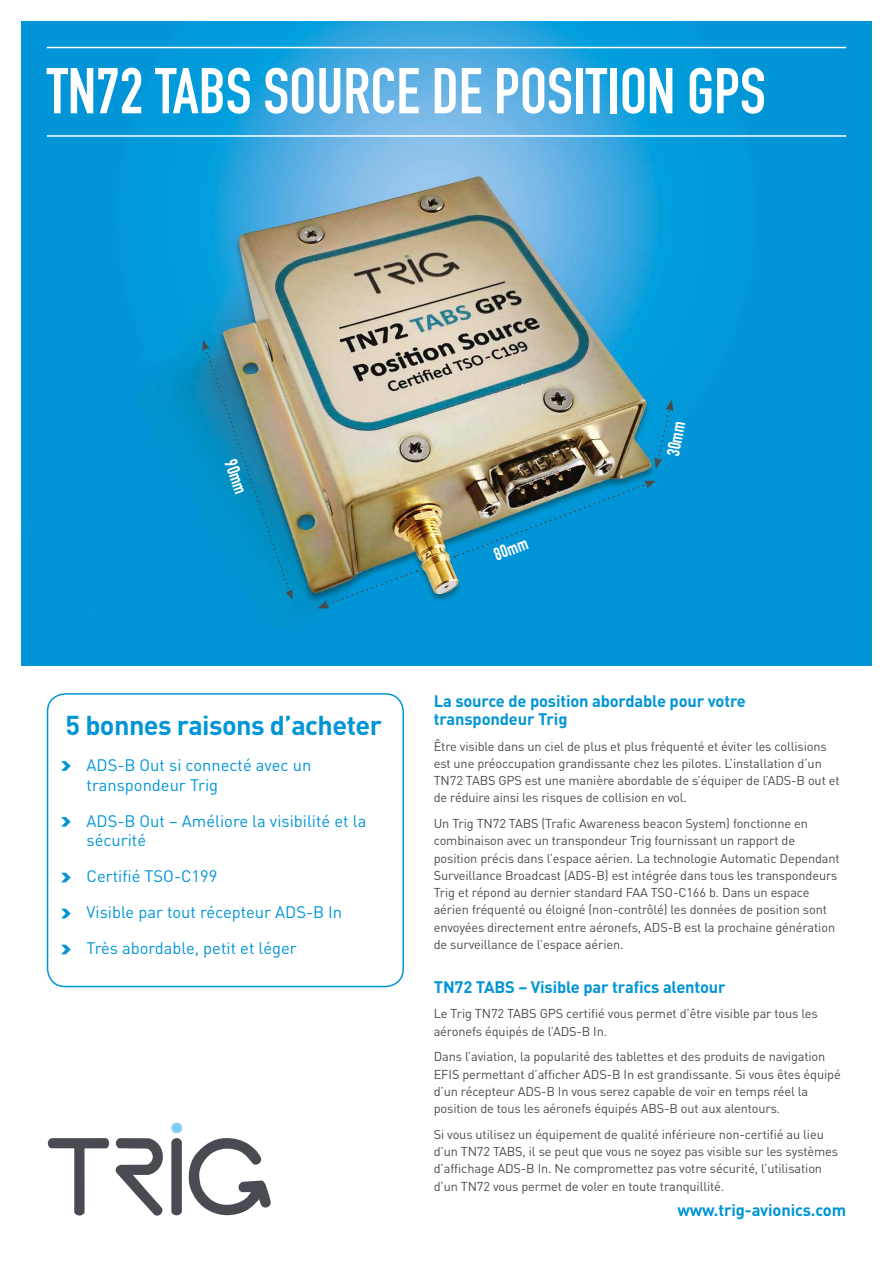
<style>
.page{position:relative;width:893px;height:1263px;background:#fff}
.page>*{position:absolute;margin:0;border:0;box-sizing:border-box;transform-origin:0 0}
.t1{font:700 63.6px "DIN Condensed";color:#fff}
.t2{font:700 27px "DIN";letter-spacing:-.02em;color:#0095d6}
.t3{font:700 18px "DIN Condensed";color:#fff}
.t4{font:16.5px/19.8px "DIN";color:#0095d6}
.t5{font:700 16.5px/18px "DIN";letter-spacing:-.01em;color:#0095d6}
.t6{font:12.75px/17.2px "DIN";letter-spacing:-.01em;color:#4a4a49}
</style>
<div class="page">
<img style="left:21px;top:21px;width:851px;height:644px">
<svg style="left:61px;top:761px;width:10px;height:10px"></svg>
<svg style="left:61px;top:817px;width:10px;height:9px"></svg>
<svg style="left:61px;top:873px;width:10px;height:9px"></svg>
<svg style="left:61px;top:909px;width:10px;height:9px"></svg>
<svg style="left:61px;top:945px;width:10px;height:9px"></svg>
<div style="left:47px;top:693px;width:357px;height:294px;border:2px solid #0095d6;border-radius:18px"></div>
<svg style="left:48px;top:1138px;width:61px;height:77px"></svg>
<svg style="left:115px;top:1138px;width:48px;height:78px"></svg>
<svg style="left:171px;top:1138px;width:11px;height:77px"></svg>
<div style="left:171px;top:1123px;width:11px;height:10px;background:#7ccef3;border-radius:50%"></div>
<svg style="left:188px;top:1138px;width:83px;height:78px"></svg>
<hr style="left:47px;top:47px;width:799px;height:1px;background:#fff">
<hr style="left:47px;top:135px;width:799px;height:2px;background:#fff">
<img style="left:454px;top:481px;width:202px;height:77px">
<svg style="left:317px;top:570px;width:100px;height:38px;background:#1989b3"></svg>
<svg style="left:654px;top:400px;width:19px;height:69px"></svg>
<svg style="left:203px;top:340px;width:90px;height:260px;background:#3791ad"></svg>
<h1 class="t1" style="left:47px;top:54px;width:720px">TN72 TABS SOURCE DE POSITION GPS</h1>
<h3 class="t3" style="left:240px;top:457px;width:36px;rotate:70deg">90mm</h3>
<h3 class="t3" style="left:491px;top:545px;width:36px;rotate:-20deg">80mm</h3>
<h3 class="t3" style="left:663px;top:454px;width:36px;rotate:-80deg">30mm</h3>
<h2 class="t2" style="left:66px;top:707px;width:318px">5 bonnes raisons d’acheter</h2>
<p class="t4" style="left:87px;top:755px;width:226px">ADS-B Out si connecté avec un transpondeur Trig</p>
<p class="t4" style="left:87px;top:810px;width:281px">ADS-B Out – Améliore la visibilité et la sécurité</p>
<p class="t4" style="left:87px;top:858px;width:257px;line-height:36px">Certifié TSO-C199<br>Visible par tout récepteur ADS-B In<br>Très abordable, petit et léger</p>
<p class="t5" style="left:434px;top:691px;width:314px">La source de position abordable pour votre transpondeur Trig</p>
<p class="t6" style="left:434px;top:737px;width:407px">Être visible dans un ciel de plus et plus fréquenté et éviter les collisions est une préoccupation grandissante chez les pilotes. L’installation d’un TN72 TABS GPS est une manière abordable de s’équiper de l’ADS-B out et de réduire ainsi les risques de collision en vol.</p>
<p class="t6" style="left:434px;top:815px;width:408px">Un Trig TN72 TABS (Trafic Awareness beacon System) fonctionne en combinaison avec un transpondeur Trig fournissant un rapport de position précis dans l’espace aérien. La technologie Automatic Dependant Surveillance Broadcast (ADS-B) est intégrée dans tous les transpondeurs Trig et répond au dernier standard FAA TSO-C166 b. Dans un espace aérien fréquenté ou éloigné (non-contrôlé) les données de position sont envoyées directement entre aéronefs, ADS-B est la prochaine génération de surveillance de l’espace aérien.</p>
<p class="t5" style="left:434px;top:977px;width:294px">TN72 TABS – Visible par trafics alentour</p>
<p class="t6" style="left:434px;top:1005px;width:386px">Le Trig TN72 TABS GPS certifié vous permet d’être visible par tous les aéronefs équipés de l’ADS-B In.</p>
<p class="t6" style="left:434px;top:1048px;width:408px">Dans l’aviation, la popularité des tablettes et des produits de navigation EFIS permettant d’afficher ADS-B In est grandissante. Si vous êtes équipé d’un récepteur ADS-B In vous serez capable de voir en temps réel la position de tous les aéronefs équipés ABS-B out aux alentours.</p>
<p class="t6" style="left:434px;top:1125px;width:406px">Si vous utilisez un équipement de qualité inférieure non-certifié au lieu d’un TN72 TABS, il se peut que vous ne soyez pas visible sur les systèmes d’affichage ADS-B In. Ne compromettez pas votre sécurité, l’utilisation d’un TN72 vous permet de voler en toute tranquillité.</p>
<p class="t5" style="left:677px;top:1200px;width:170px">www.trig-avionics.com</p>
</div>
